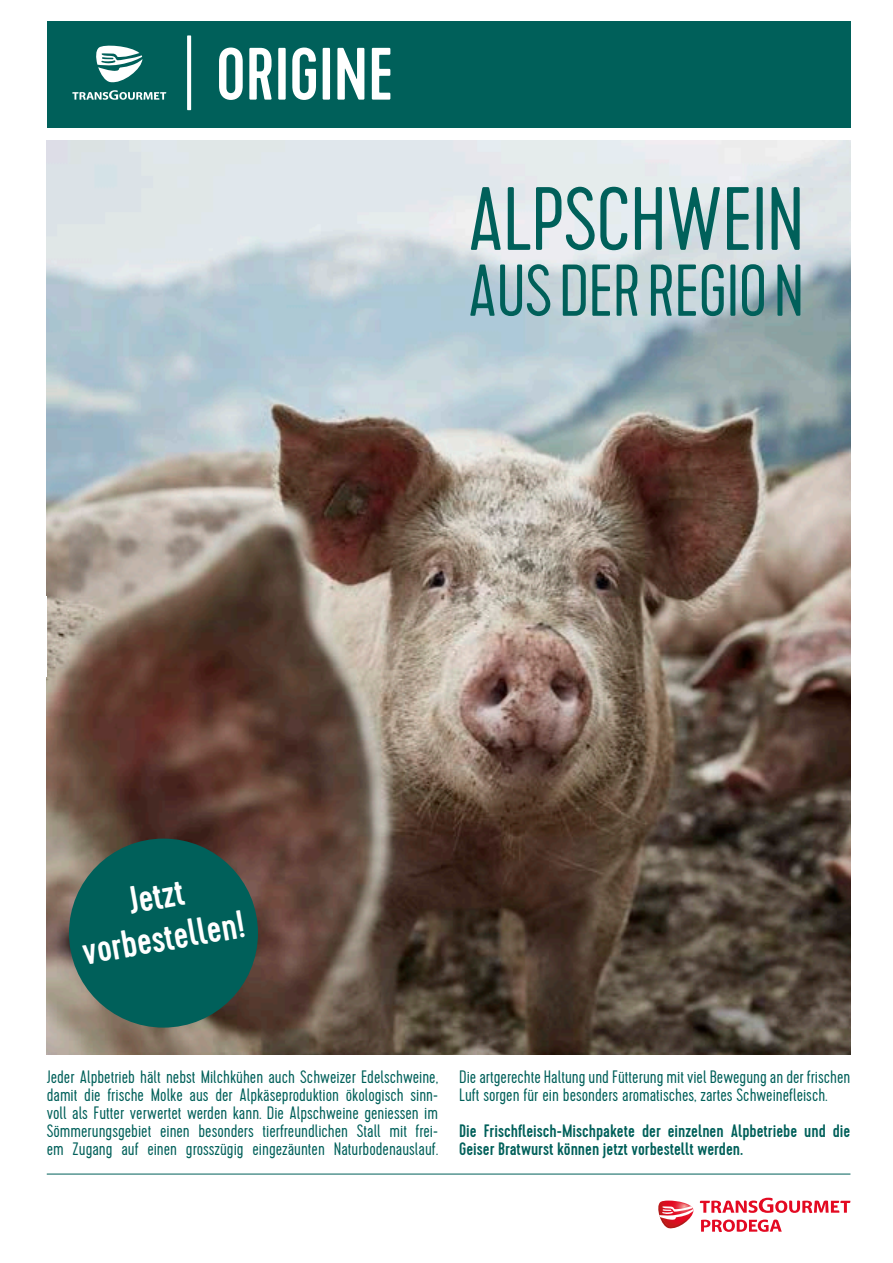
<style>
.page{position:relative;width:893px;height:1263px;background:#fff}
.page>*{position:absolute;margin:0;border:0;box-sizing:border-box;transform-origin:0 0}
.t1{font:300 89.7px "Cervo";letter-spacing:-.01em;color:#00605a}
.t2{font:300 73.2px "Cervo";letter-spacing:-.01em;color:#00605a}
.t3{font:500 39px "Cervo";color:#fff}
.t4{font:300 18px/18px "Cervo";color:#00605a;text-align:justify}
.t5{font:500 18px/18px "Cervo";color:#00605a}
</style>
<div class="page">
<img style="left:47px;top:140px;width:803px;height:914px">
<hr style="left:47px;top:1174px;width:803px;height:1px;background:#00605a">
<div style="left:47px;top:21px;width:803px;height:107px;background:#00605a"></div>
<svg style="left:219px;top:48px;width:24px;height:52px"></svg>
<svg style="left:249px;top:48px;width:23px;height:52px"></svg>
<div style="left:278px;top:48px;width:8px;height:52px;background:#fff"></div>
<svg style="left:292px;top:48px;width:24px;height:52px"></svg>
<div style="left:323px;top:48px;width:7px;height:52px;background:#fff"></div>
<svg style="left:337px;top:48px;width:27px;height:52px"></svg>
<svg style="left:372px;top:48px;width:18px;height:52px"></svg>
<svg style="left:187px;top:35px;width:4px;height:75px"></svg>
<svg style="left:96px;top:45px;width:46px;height:38px"></svg>
<svg style="left:72px;top:90px;width:94px;height:10px"></svg>
<svg style="left:700px;top:1198px;width:150px;height:15px"></svg>
<svg style="left:701px;top:1219px;width:81px;height:13px"></svg>
<svg style="left:658px;top:1200px;width:36px;height:29px"></svg>
<div style="left:69px;top:838px;width:189px;height:189px;background:#00605a;border-radius:50%"></div>
<p class="t1" style="left:468px;top:169px;width:338px">ALPSCHWEIN</p>
<p class="t2" style="left:468px;top:250px;width:338px">AUS DER REGIO N</p>
<p class="t3" style="left:125px;top:878px;width:57px;rotate:-10deg">Jetzt</p>
<p class="t3" style="left:79px;top:929px;width:166px;rotate:-10deg">vorbestellen!</p>
<p class="t4" style="left:47px;top:1069px;width:393px">Jeder Alpbetrieb hält nebst Milchkühen auch Schweizer Edelschweine, damit die frische Molke aus der Alpkäseproduktion ökologisch sinn&shy;voll als Futter verwertet werden kann. Die Alpschweine geniessen im Sömmerungsgebiet einen besonders tierfreundlichen Stall mit frei&shy;em Zugang auf einen grosszügig eingezäunten Naturbodenauslauf.</p>
<p class="t4" style="left:459px;top:1069px;width:393px">Die artgerechte Haltung und Fütterung mit viel Bewegung an der frischen<br>Luft sorgen für ein besonders aromatisches, zartes Schweinefleisch.</p>
<p class="t5" style="left:459px;top:1122px;width:393px">Die Frischfleisch-Mischpakete der einzelnen Alpbetriebe und die<br>Geiser Bratwurst können jetzt vorbestellt werden.</p>
</div>
